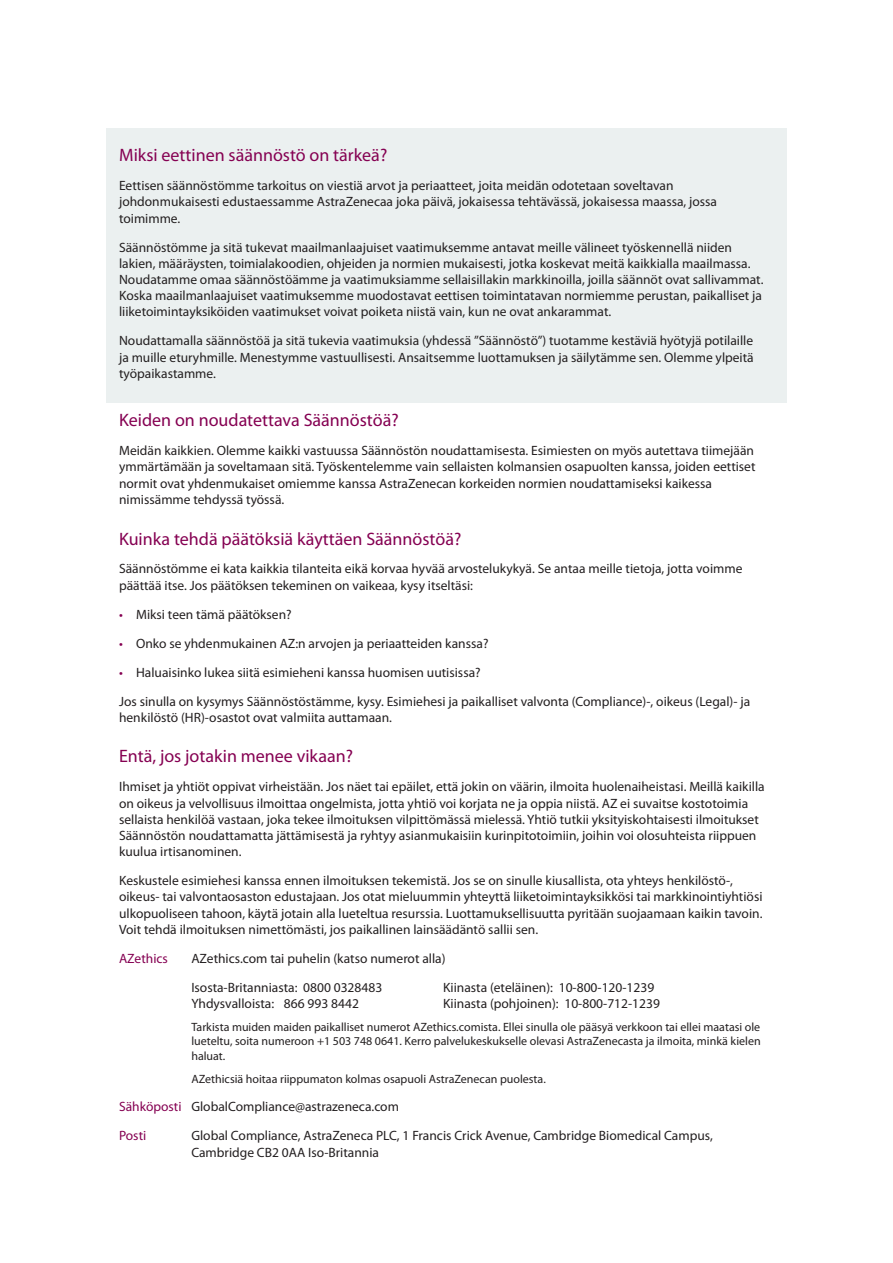
<style>
.page{position:relative;width:893px;height:1263px;background:#fff}
.page>*{position:absolute;margin:0;border:0;box-sizing:border-box;transform-origin:0 0}
.t1{font:18px "Myriad Pro";color:#850152}
.t2{font:13.5px/16.2px "Myriad Pro";color:#231f20}
.t3{font:13.5px "Myriad Pro";color:#850152}
.t4{font:12px/14.4px "Myriad Pro";color:#231f20;text-align:justify}
.s1{color:#850152}
</style>
<div class="page">
<div style="left:106px;top:129px;width:681px;height:274px;background:#ebf0f0"></div>
<p class="t1" style="left:119px;top:144px;width:270px">Miksi eettinen säännöstö on tärkeä?</p>
<p class="t2" style="left:119px;top:177px;width:599px">Eettisen säännöstömme tarkoitus on viestiä arvot ja periaatteet, joita meidän odotetaan soveltavan johdonmukaisesti edustaessamme AstraZenecaa joka päivä, jokaisessa tehtävässä, jokaisessa maassa, jossa toimimme.</p>
<p class="t2" style="left:119px;top:239px;width:646px">Säännöstömme ja sitä tukevat maailmanlaajuiset vaatimuksemme antavat meille välineet työskennellä niiden lakien, määräysten, toimialakoodien, ohjeiden ja normien mukaisesti, jotka koskevat meitä kaikkialla maailmassa.<br>Noudatamme omaa säännöstöämme ja vaatimuksiamme sellaisillakin markkinoilla, joilla säännöt ovat sallivammat.<br>Koska maailmanlaajuiset vaatimuksemme muodostavat eettisen toimintatavan normiemme perustan, paikalliset ja liiketoimintayksiköiden vaatimukset voivat poiketa niistä vain, kun ne ovat ankarammat.</p>
<p class="t2" style="left:119px;top:332px;width:636px;text-align:justify">Noudattamalla säännöstöä ja sitä tukevia vaatimuksia (yhdessä ”Säännöstö”) tuotamme kestäviä hyötyjä potilaille ja muille eturyhmille. Menestymme vastuullisesti. Ansaitsemme luottamuksen ja säilytämme sen. Olemme ylpeitä työpaikastamme.</p>
<p class="t1" style="left:119px;top:409px;width:281px">Keiden on noudatettava Säännöstöä?</p>
<p class="t2" style="left:119px;top:442px;width:638px">Meidän kaikkien. Olemme kaikki vastuussa Säännöstön noudattamisesta. Esimiesten on myös autettava tiimejään ymmärtämään ja soveltamaan sitä. Työskentelemme vain sellaisten kolmansien osapuolten kanssa, joiden eettiset normit ovat yhdenmukaiset omiemme kanssa AstraZenecan korkeiden normien noudattamiseksi kaikessa nimissämme tehdyssä työssä.</p>
<p class="t1" style="left:119px;top:527px;width:344px">Kuinka tehdä päätöksiä käyttäen Säännöstöä?</p>
<p class="t2" style="left:119px;top:561px;width:625px">Säännöstömme ei kata kaikkia tilanteita eikä korvaa hyvää arvostelukykyä. Se antaa meille tietoja, jotta voimme päättää itse. Jos päätöksen tekeminen on vaikeaa, kysy itseltäsi:</p>
<p class="t2" style="left:119px;top:606px;width:174px"><span class="s1">•</span> Miksi teen tämä päätöksen?</p>
<p class="t2" style="left:119px;top:635px;width:371px"><span class="s1">•</span> Onko se yhdenmukainen AZ:n arvojen ja periaatteiden kanssa?</p>
<p class="t2" style="left:119px;top:664px;width:363px"><span class="s1">•</span> Haluaisinko lukea siitä esimieheni kanssa huomisen uutisissa?</p>
<p class="t2" style="left:119px;top:693px;width:633px">Jos sinulla on kysymys Säännöstöstämme, kysy. Esimiehesi ja paikalliset valvonta (Compliance)-, oikeus (Legal)- ja henkilöstö (HR)-osastot ovat valmiita auttamaan.</p>
<p class="t1" style="left:119px;top:745px;width:235px">Entä, jos jotakin menee vikaan?</p>
<p class="t2" style="left:119px;top:778px;width:647px">Ihmiset ja yhtiöt oppivat virheistään. Jos näet tai epäilet, että jokin on väärin, ilmoita huolenaiheistasi. Meillä kaikilla on oikeus ja velvollisuus ilmoittaa ongelmista, jotta yhtiö voi korjata ne ja oppia niistä. AZ ei suvaitse kostotoimia sellaista henkilöä vastaan, joka tekee ilmoituksen vilpittömässä mielessä. Yhtiö tutkii yksityiskohtaisesti ilmoitukset Säännöstön noudattamatta jättämisestä ja ryhtyy asianmukaisiin kurinpitotoimiin, joihin voi olosuhteista riippuen kuulua irtisanominen.</p>
<p class="t2" style="left:119px;top:872px;width:645px">Keskustele esimiehesi kanssa ennen ilmoituksen tekemistä. Jos se on sinulle kiusallista, ota yhteys henkilöstö-, oikeus- tai valvontaosaston edustajaan. Jos otat mieluummin yhteyttä liiketoimintayksikkösi tai markkinointiyhtiösi ulkopuoliseen tahoon, käytä jotain alla lueteltua resurssia. Luottamuksellisuutta pyritään suojaamaan kaikin tavoin.<br>Voit tehdä ilmoituksen nimettömästi, jos paikallinen lainsäädäntö sallii sen.</p>
<p class="t3" style="left:119px;top:950px;width:50px">AZethics</p>
<p class="t2" style="left:191px;top:950px;width:256px">AZethics.com tai puhelin (katso numerot alla)</p>
<p class="t2" style="left:191px;top:979px;width:192px">Isosta-Britanniasta: 0800 0328483</p>
<p class="t2" style="left:443px;top:979px;width:213px">Kiinasta (eteläinen): 10-800-120-1239</p>
<p class="t2" style="left:191px;top:995px;width:169px">Yhdysvalloista: 866 993 8442</p>
<p class="t2" style="left:443px;top:995px;width:218px">Kiinasta (pohjoinen): 10-800-712-1239</p>
<p class="t4" style="left:191px;top:1019px;width:571px">Tarkista muiden maiden paikalliset numerot AZethics.comista. Ellei sinulla ole pääsyä verkkoon tai ellei maatasi ole lueteltu, soita numeroon +1 503 748 0641. Kerro palvelukeskukselle olevasi AstraZenecasta ja ilmoita, minkä kielen haluat.</p>
<p class="t4" style="left:191px;top:1071px;width:356px">AZethicsiä hoitaa riippumaton kolmas osapuoli AstraZenecan puolesta.</p>
<p class="t2" style="left:119px;top:1099px;width:281px"><span class="s1">Sähköposti</span> GlobalCompliance@astrazeneca.com</p>
<p class="t3" style="left:119px;top:1127px;width:29px">Posti</p>
<p class="t2" style="left:191px;top:1127px;width:523px">Global Compliance, AstraZeneca PLC, 1 Francis Crick Avenue, Cambridge Biomedical Campus,<br>Cambridge CB2 0AA Iso-Britannia</p>
</div>
